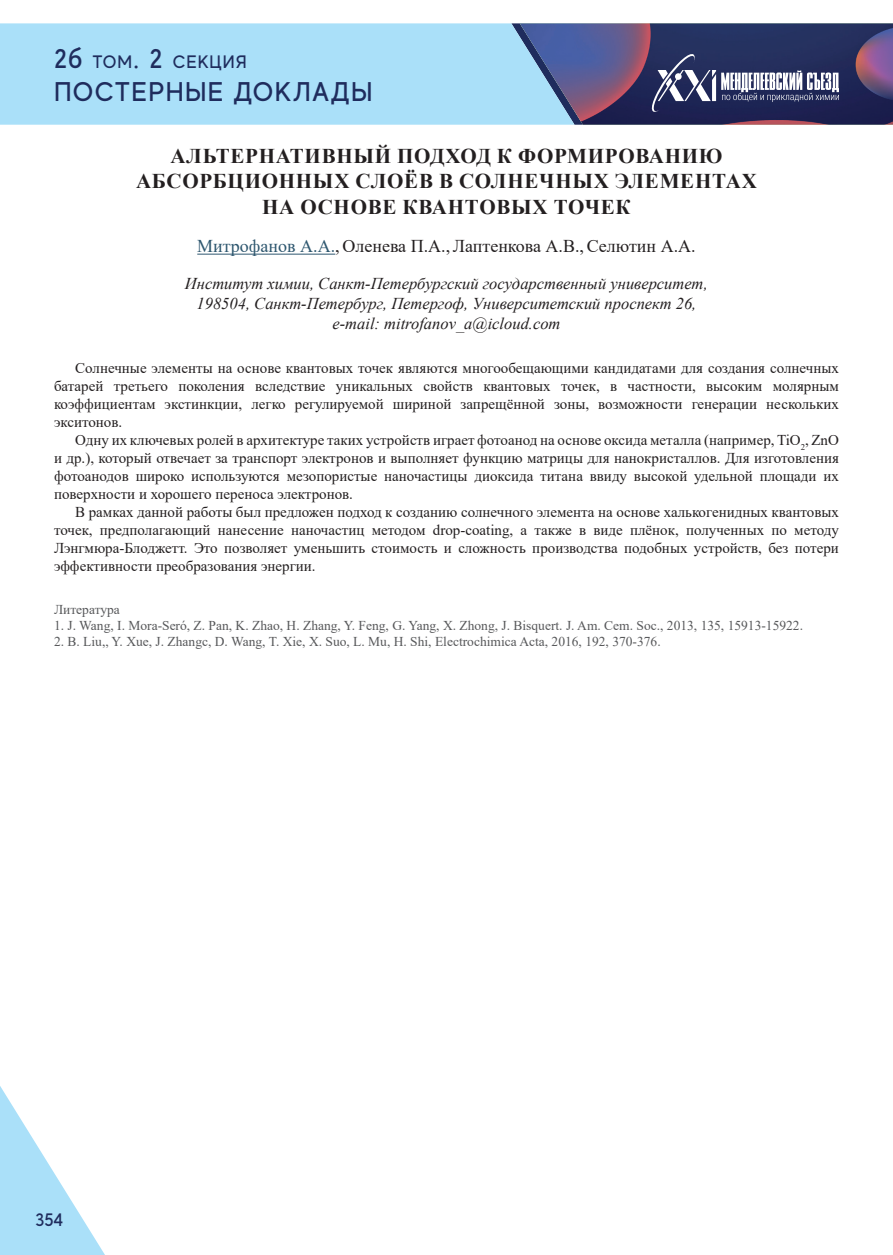
<style>
.page{position:relative;width:893px;height:1255px;background:#fff}
.page>*{position:absolute;margin:0;border:0;box-sizing:border-box;transform-origin:0 0}
.t1{font:500 27px "MADE Evolve Sans";letter-spacing:.05em;color:#1f2c5d}
.t2{font:700 21px/25.2px "Times New Roman";letter-spacing:.035em;color:#231f20;text-align:center}
.t3{font:18px "Times New Roman";color:#231f20}
.t4{font:500 18px "MADE Evolve Sans";letter-spacing:.05em;color:#1f2c5d}
.t5{font:italic 16.5px/19.8px "Times New Roman";color:#231f20;text-align:center}
.t6{font:15px/18px "Times New Roman";color:#231f20;text-align:justify}
.t7{font:13.5px "Times New Roman";color:#57585a}
.s1{font-size:27px}
.s2{color:#2e576f}
</style>
<div class="page">
<div style="left:0;top:23px;width:511px;height:102px;background:#aae0f9"></div>
<svg style="left:0;top:1086px;width:105px;height:168px"></svg>
<svg style="left:511px;top:23px;width:382px;height:102px;background:#51557f"></svg>
<hr style="left:197px;top:254px;width:138px;height:1px;background:#2e576f">
<p class="t4" style="left:54px;top:51px;width:194px"><span class="s1">2б</span> ТОМ<span class="s1">. 2</span> СЕКЦИЯ</p>
<h1 class="t1" style="left:54px;top:74px;width:320px">ПОСТЕРНЫЕ ДОКЛАДЫ</h1>
<h2 class="t2" style="left:136px;top:143px;width:622px">АЛЬТЕРНАТИВНЫЙ ПОДХОД К ФОРМИРОВАНИЮ<br>АБСОРБЦИОННЫХ СЛОЁВ В СОЛНЕЧНЫХ ЭЛЕМЕНТАХ<br>НА ОСНОВЕ КВАНТОВЫХ ТОЧЕК</h2>
<p class="t3" style="left:197px;top:233px;width:500px"><span class="s2">Митрофанов А.А.</span>, Оленева П.А.,Лаптенкова А.В.,Селютин А.А.</p>
<p class="t5" style="left:185px;top:273px;width:525px">Институт химии, Санкт-Петербургский государственный университет,<br>198504, Санкт-Петербург, Петергоф, Университетский проспект 26, e-mail: mitrofanov_a@icloud.com</p>
<p class="t6" style="left:54px;top:358px;width:786px;text-indent:21px">Солнечные элементы на основе квантовых точек являются многообещающими кандидатами для создания солнечных батарей третьего поколения вследствие уникальных свойств квантовых точек, в частности, высоким молярным коэффициентам экстинкции, легко регулируемой шириной запрещённой зоны, возможности генерации нескольких экситонов.</p>
<p class="t6" style="left:54px;top:430px;width:786px;text-indent:21px">Одну их ключевых ролей в архитектуре таких устройств играет фотоанод на основе оксида металла (например, TiO<sub>2</sub>, ZnO и др.), который отвечает за транспорт электронов и выполняет функцию матрицы для нанокристаллов. Для изготовления фотоанодов широко используются мезопористые наночастицы диоксида титана ввиду высокой удельной площади их поверхности и хорошего переноса электронов.</p>
<p class="t6" style="left:54px;top:502px;width:786px;text-indent:21px">В рамках данной работы был предложен подход к созданию солнечного элемента на основе халькогенидных квантовых точек, предполагающий нанесение наночастиц методом drop-coating, а также в виде плёнок, полученных по методу Лэнгмюра-Блоджетт. Это позволяет уменьшить стоимость и сложность производства подобных устройств, без потери эффективности преобразования энергии.</p>
<p class="t7" style="left:54px;top:600px;width:67px">Литература</p>
<p class="t7" style="left:54px;top:616px;width:751px">1. J. Wang, I. Mora-Seró, Z. Pan, K. Zhao, H. Zhang, Y. Feng, G. Yang, X. Zhong, J. Bisquert. J. Am. Cem. Soc., 2013, 135, 15913-15922.</p>
<p class="t7" style="left:54px;top:632px;width:608px">2. B. Liu,, Y. Xue, J. Zhangc, D. Wang, T. Xie, X. Suo, L. Mu, H. Shi, Electrochimica Acta, 2016, 192, 370-376.</p>
<p class="t4" style="left:35px;top:1208px;width:29px">354</p>
</div>
